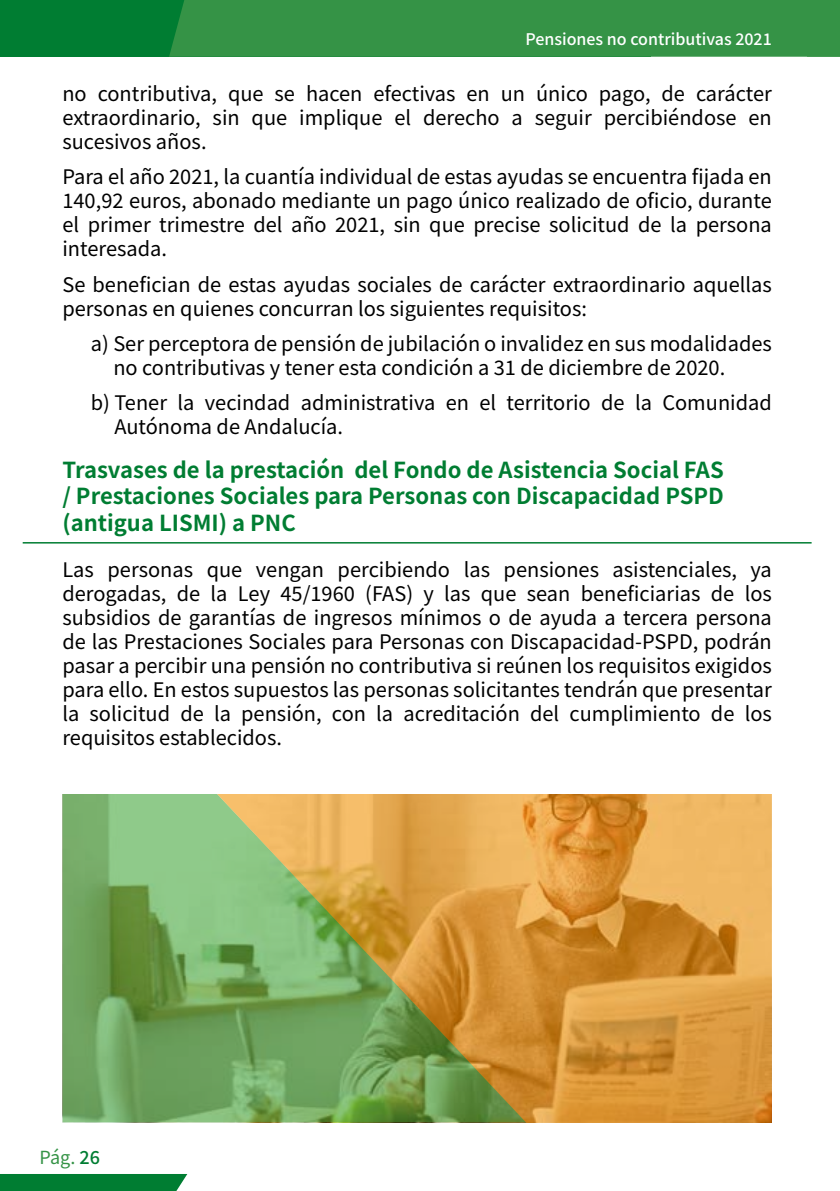
<style>
.page{position:relative;width:840px;height:1191px;background:#fff}
.page>*{position:absolute;margin:0;border:0;box-sizing:border-box;transform-origin:0 0}
.t1{font:700 22px/26.4px "Noto Sans HK";color:#007d32;text-align:justify}
.t2{font:20px/24px "Noto Sans HK";color:#000;text-align:justify}
.t3{font:18px "Noto Sans HK";color:#359346}
.t4{font:500 16px "Noto Sans HK";color:#fff}
.s1{font-weight:500;color:#007d32}
</style>
<div class="page">
<div style="left:0;top:0;width:650px;height:57px;background:#007d32"></div>
<div style="left:0;top:1174px;width:187px;height:17px;background:#007d32"></div>
<div style="left:169px;top:0;width:670px;height:57px;background:#359346"></div>
<hr style="left:23px;top:542px;width:788px;height:1px;background:#007d32">
<svg style="left:62px;top:794px;width:155px;height:328px"></svg>
<svg style="left:217px;top:794px;width:554px;height:329px"></svg>
<p class="t4" style="left:525px;top:30px;width:248px">Pensiones no contributivas 2021</p>
<p class="t2" style="left:62px;top:82px;width:710px">no contributiva, que se hacen efectivas en un único pago, de carácter extraordinario, sin que implique el derecho a seguir percibiéndose en sucesivos años.</p>
<p class="t2" style="left:62px;top:165px;width:710px">Para el año 2021, la cuantía individual de estas ayudas se encuentra fijada en 140,92 euros, abonado mediante un pago único realizado de oficio, durante el primer trimestre del año 2021, sin que precise solicitud de la persona interesada.</p>
<p class="t2" style="left:62px;top:273px;width:710px">Se benefician de estas ayudas sociales de carácter extraordinario aquellas personas en quienes concurran los siguientes requisitos:</p>
<p class="t2" style="left:113px;top:332px;width:659px;text-indent:-23px">a) Ser perceptora de pensión de jubilación o invalidez en sus modalidades no contributivas y tener esta condición a 31 de diciembre de 2020.</p>
<p class="t2" style="left:114px;top:391px;width:658px;text-indent:-24px">b) Tener la vecindad administrativa en el territorio de la Comunidad<br>Autónoma de Andalucía.</p>
<p class="t1" style="left:62px;top:457px;width:662px">Trasvases de la prestación del Fondo de Asistencia Social FAS / Prestaciones Sociales para Personas con Discapacidad PSPD (antigua LISMI) a PNC</p>
<p class="t2" style="left:62px;top:558px;width:710px">Las personas que vengan percibiendo las pensiones asistenciales, ya derogadas, de la Ley 45/1960 (FAS) y las que sean beneficiarias de los subsidios de garantías de ingresos mínimos o de ayuda a tercera persona de las Prestaciones Sociales para Personas con Discapacidad-PSPD, podrán pasar a percibir una pensión no contributiva si reúnen los requisitos exigidos para ello. En estos supuestos las personas solicitantes tendrán que presentar la solicitud de la pensión, con la acreditación del cumplimiento de los requisitos establecidos.</p>
<p class="t3" style="left:39px;top:1147px;width:62px">Pág. <span class="s1">26</span></p>
</div>
